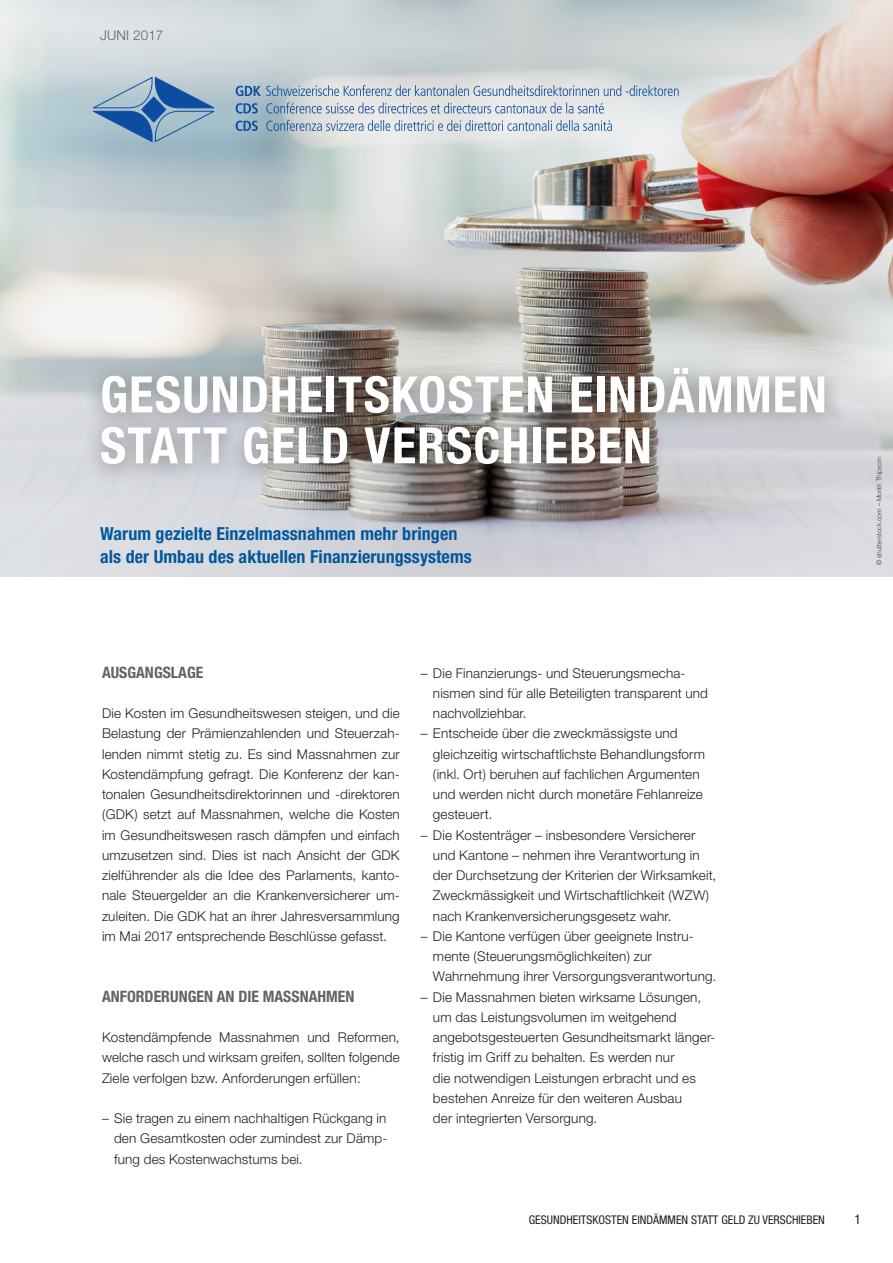
<style>
.page{position:relative;width:893px;height:1263px;background:#fff}
.page>*{position:absolute;margin:0;border:0;box-sizing:border-box;transform-origin:0 0}
.t1{font:700 condensed 50.25px/51px "Helvetica Neue";letter-spacing:.02em;color:#fff}
.t2{font:700 condensed 18px/22.5px "Helvetica Neue";letter-spacing:.005em;color:#01589c}
.t3{font:700 condensed 15.75px "Helvetica Neue";color:#636366}
.t4{font:300 13.5px/20.2px "Helvetica Neue";letter-spacing:.01em;color:#231f20}
.t5{font:300 13.5px "Helvetica Neue";letter-spacing:.01em;color:#636366}
.t6{font:condensed 13.5px "Helvetica Neue";color:#231f20}
.t7{font:condensed 12px "Helvetica Neue";color:#231f20}
.t8{font:300 6.75px "Helvetica Neue";color:#3e3e3f}
</style>
<div class="page">
<img style="left:0;top:0;width:893px;height:576px">
<div style="left:83px;top:354px;width:760px;height:133px;background:#231f20;opacity:.43"></div>
<svg style="left:236px;top:120px;width:376px;height:11px;background:#adbfd1"></svg>
<svg style="left:236px;top:102px;width:368px;height:12px;background:#b2c2d2"></svg>
<svg style="left:236px;top:85px;width:443px;height:11px;background:#aabbce"></svg>
<svg style="left:93px;top:77px;width:122px;height:65px;background:#7fa1c0"></svg>
<p class="t5" style="left:100px;top:27px;width:65px">JUNI 2017</p>
<h1 class="t1" style="left:100px;top:368px;width:728px">GESUNDHEITSKOSTEN EINDÄMMEN<br>STATT GELD VERSCHIEBEN</h1>
<h2 class="t2" style="left:100px;top:522px;width:373px">Warum gezielte Einzelmassnahmen mehr bringen als der Umbau des aktuellen Finanzierungssystems</h2>
<p class="t8" style="left:875px;top:565px;width:110px;rotate:-90deg">© shutterstock.com – Montri Thipsorn</p>
<p class="t3" style="left:102px;top:662px;width:103px">AUSGANGSLAGE</p>
<p class="t4" style="left:102px;top:703px;width:299px">Die Kosten im Gesundheitswesen steigen, und die Belastung der Prämienzahlenden und Steuerzah&shy;lenden nimmt stetig zu. Es sind Massnahmen zur Kostendämpfung gefragt. Die Konferenz der kan&shy;tonalen Gesundheitsdirektorinnen und -direktoren (GDK) setzt auf Massnahmen, welche die Kosten im Gesundheitswesen rasch dämpfen und einfach umzusetzen sind. Dies ist nach Ansicht der GDK zielführender als die Idee des Parlaments, kanto&shy;nale Steuergelder an die Krankenversicherer um&shy;zuleiten. Die GDK hat an ihrer Jahresversammlung im Mai 2017 entsprechende Beschlüsse gefasst.</p>
<p class="t3" style="left:102px;top:986px;width:254px">ANFORDERUNGEN AN DIE MASSNAHMEN</p>
<p class="t4" style="left:102px;top:1027px;width:299px;text-align:justify">Kostendämpfende Massnahmen und Reformen, welche rasch und wirksam greifen, sollten folgende Ziele verfolgen bzw. Anforderungen erfüllen:</p>
<p class="t4" style="left:114px;top:1108px;width:275px;text-align:justify;text-indent:-12px">– Sie tragen zu einem nachhaltigen Rückgang in den Gesamtkosten oder zumindest zur Dämp&shy;fung des Kostenwachstums bei.</p>
<p class="t4" style="left:433px;top:662px;width:277px;text-indent:-12px">– Die Finanzierungs- und Steuerungsmecha&shy;nismen sind für alle Beteiligten transparent und nachvollziehbar.</p>
<p class="t4" style="left:433px;top:723px;width:273px;text-indent:-12px">– Entscheide über die zweckmässigste und gleichzeitig wirtschaftlichste Behandlungsform (inkl. Ort) beruhen auf fachlichen Argumenten und werden nicht durch monetäre Fehlanreize gesteuert.</p>
<p class="t4" style="left:433px;top:824px;width:285px;text-indent:-12px">– Die Kostenträger – insbesondere Versicherer und Kantone – nehmen ihre Verantwortung in der Durchsetzung der Kriterien der Wirksamkeit, Zweckmässigkeit und Wirtschaftlichkeit (WZW) nach Krankenversicherungsgesetz wahr.</p>
<p class="t4" style="left:433px;top:926px;width:285px;text-indent:-12px">– Die Kantone verfügen über geeignete Instru&shy;mente (Steuerungsmöglichkeiten) zur<br>Wahrnehmung ihrer Versorgungsverantwortung.</p>
<p class="t4" style="left:433px;top:986px;width:284px;text-indent:-12px">– Die Massnahmen bieten wirksame Lösungen, um das Leistungsvolumen im weitgehend angebotsgesteuerten Gesundheitsmarkt länger&shy;fristig im Griff zu behalten. Es werden nur<br>die notwendigen Leistungen erbracht und es bestehen Anreize für den weiteren Ausbau<br>der integrierten Versorgung.</p>
<p class="t7" style="left:529px;top:1213px;width:298px">GESUNDHEITSKOSTEN EINDÄMMEN STATT GELD ZU VERSCHIEBEN</p>
<p class="t6" style="left:855px;top:1212px;width:8px">1</p>
</div>
